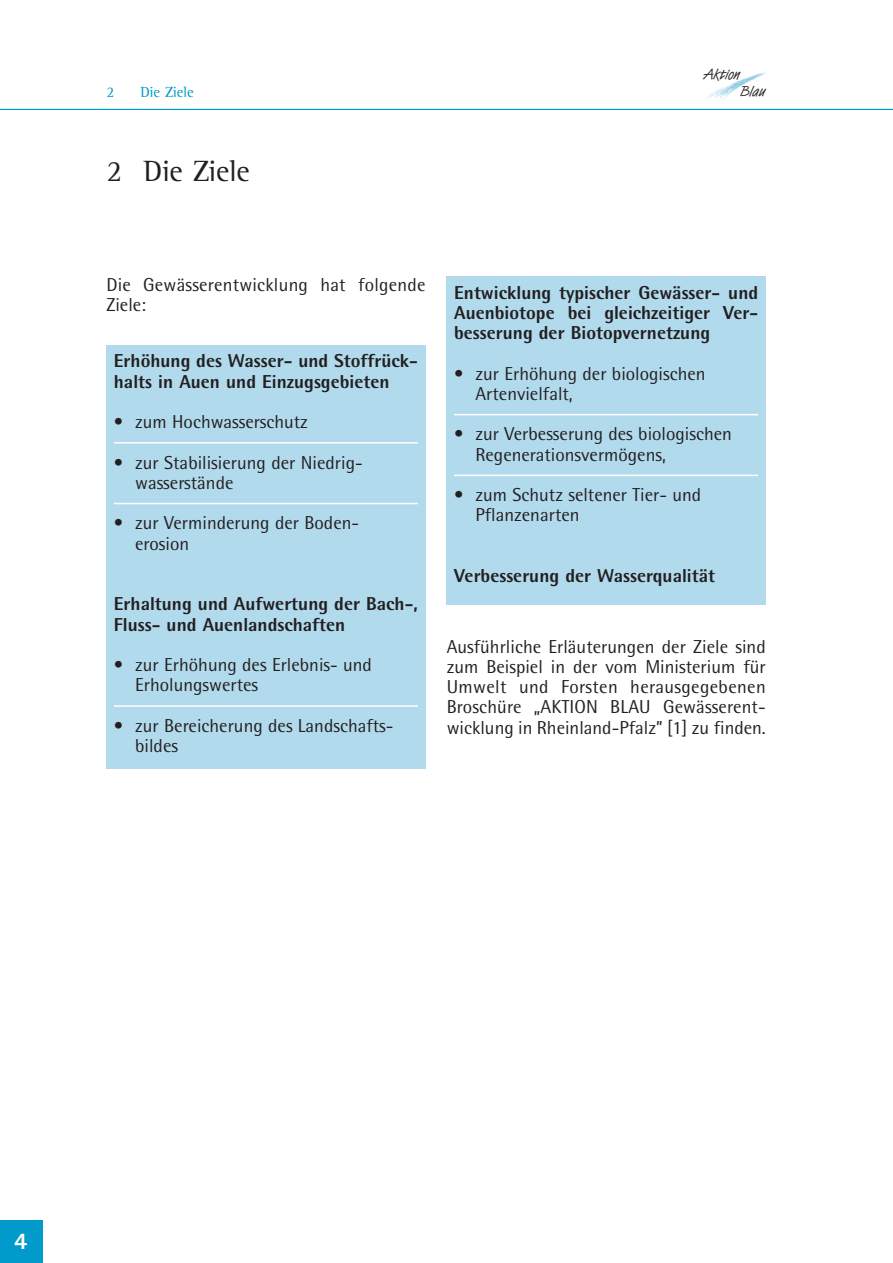
<style>
.page{position:relative;width:893px;height:1263px;background:#fff}
.page>*{position:absolute;margin:0;border:0;box-sizing:border-box;transform-origin:0 0}
.t1{font:30px "AT Rotis Semi Serif";color:#231f20}
.t2{font:800 24px "AT Rotis Sans Serif";color:#fff}
.t3{font:18.75px/20.2px "AT Rotis Semi Sans";color:#231f20}
.t4{font:800 18.75px/20.2px "AT Rotis Semi Sans";color:#231f20}
.t5{font:15px "AT Rotis Semi Serif";color:#009bca}
.t6{font:14.85px "Van Dijk D";color:#231f20}
</style>
<div class="page">
<img style="left:706px;top:72px;width:60px;height:29px">
<div style="left:0;top:1220px;width:43px;height:43px;background:#009bca"></div>
<hr style="left:0;top:109px;width:892px;height:1px;background:#009bca">
<div style="left:106px;top:345px;width:319px;height:424px;background:#b2daed"></div>
<hr style="left:114px;top:442px;width:304px;height:2px;background:#fff">
<hr style="left:114px;top:503px;width:304px;height:1px;background:#fff">
<hr style="left:114px;top:705px;width:304px;height:2px;background:#fff">
<div style="left:446px;top:276px;width:319px;height:329px;background:#b2daed"></div>
<hr style="left:454px;top:414px;width:304px;height:1px;background:#fff">
<hr style="left:454px;top:475px;width:304px;height:1px;background:#fff">
<p class="t5" style="left:106px;top:87px;width:9px">2</p>
<p class="t5" style="left:140px;top:87px;width:55px">Die Ziele</p>
<h1 class="t1" style="left:106px;top:161px;width:145px">2 Die Ziele</h1>
<p class="t6" style="left:703px;top:69px;width:38px">Aktion</p>
<p class="t6" style="left:740px;top:86px;width:26px">Blau</p>
<p class="t3" style="left:106px;top:277px;width:320px">Die Gewässerentwicklung hat folgende<br>Ziele:</p>
<p class="t4" style="left:114px;top:353px;width:305px">Erhöhung des Wasser- und Stoffrück&shy;halts in Auen und Einzugsgebieten</p>
<p class="t3" style="left:114px;top:414px;width:195px">• zum Hochwasserschutz</p>
<p class="t3" style="left:135px;top:454px;width:229px;text-indent:-21px">• zur Stabilisierung der Niedrig&shy;wasserstände</p>
<p class="t3" style="left:135px;top:515px;width:225px;text-indent:-21px">• zur Verminderung der Boden&shy;erosion</p>
<p class="t4" style="left:114px;top:596px;width:305px">Erhaltung und Aufwertung der Bach-,<br>Fluss- und Auenlandschaften</p>
<p class="t3" style="left:135px;top:657px;width:238px;text-indent:-21px">• zur Erhöhung des Erlebnis- und<br>Erholungswertes</p>
<p class="t3" style="left:135px;top:717px;width:260px;text-indent:-21px">• zur Bereicherung des Landschafts&shy;bildes</p>
<p class="t4" style="left:454px;top:284px;width:305px;text-align:justify">Entwicklung typischer Gewässer- und Auenbiotope bei gleichzeitiger Ver&shy;besserung der Biotopvernetzung</p>
<p class="t3" style="left:475px;top:365px;width:232px;text-indent:-21px">• zur Erhöhung der biologischen<br>Artenvielfalt,</p>
<p class="t3" style="left:475px;top:426px;width:258px;text-indent:-21px">• zur Verbesserung des biologischen<br>Regenerationsvermögens,</p>
<p class="t3" style="left:475px;top:487px;width:227px;text-indent:-21px">• zum Schutz seltener Tier- und<br>Pflanzenarten</p>
<p class="t4" style="left:454px;top:568px;width:262px">Verbesserung der Wasserqualität</p>
<p class="t3" style="left:446px;top:638px;width:320px;text-align:justify">Ausführliche Erläuterungen der Ziele sind zum Beispiel in der vom Ministerium für Umwelt und Forsten herausgegebenen Broschüre „AKTION BLAU Gewässerent&shy;wicklung in Rheinland-Pfalz” [1] zu finden.</p>
<p class="t2" style="left:14px;top:1232px;width:15px">4</p>
</div>
